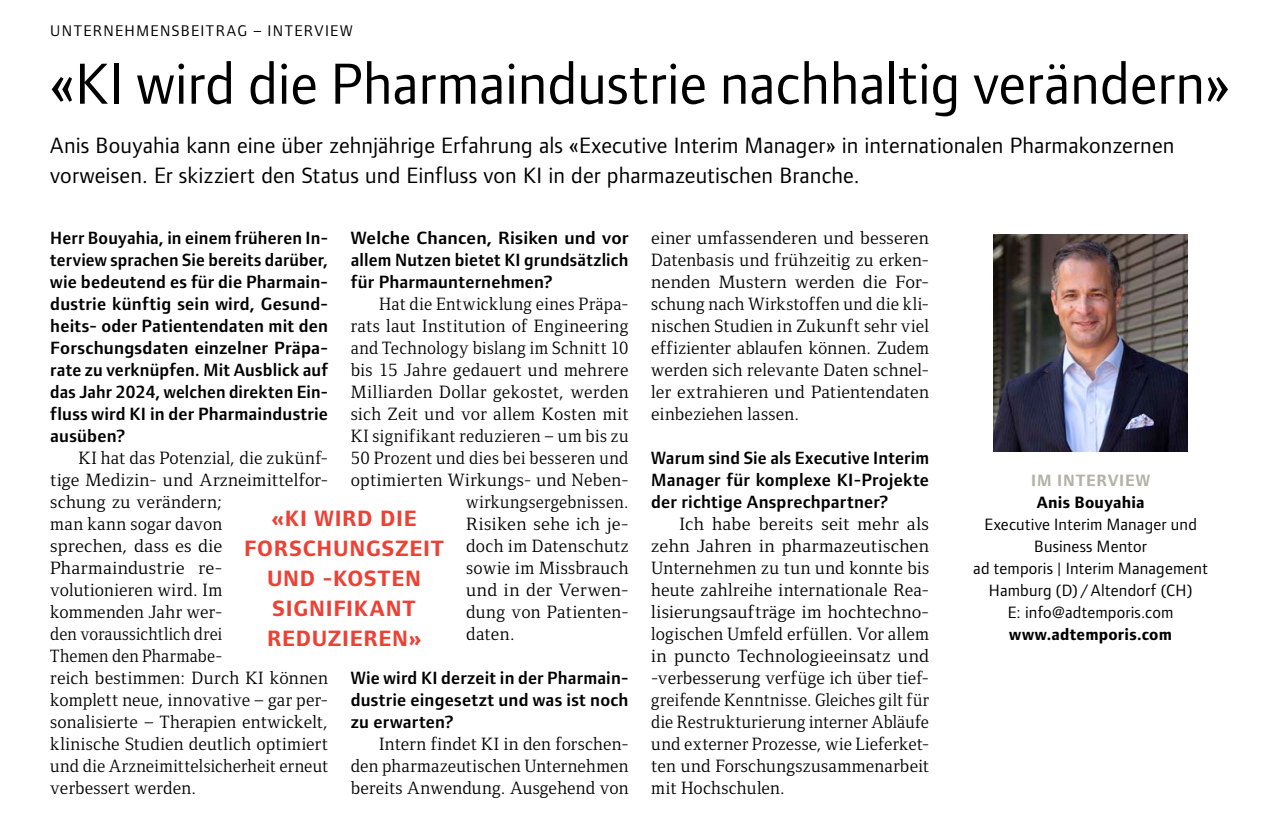
<style>
.page{position:relative;width:1276px;height:819px;background:#fff}
.page>*{position:absolute;margin:0;border:0;box-sizing:border-box;transform-origin:0 0}
.t1{font:60px "Foundry Form Sans";color:#000}
.t2{font:23px/30px "Foundry Form Sans";letter-spacing:.01em;color:#000}
.t3{font:700 23px/30px "Foundry Form Sans";letter-spacing:.03em;color:#ee4135;text-align:center}
.t4{font:18.4px/22px "Foundry Form Serif";letter-spacing:.015em;color:#000;text-align:justify}
.t5{font:600 18.4px/22px "Foundry Form Sans";letter-spacing:.01em;color:#000;text-align:justify}
.t6{font:18.4px/22px "Foundry Form Serif";letter-spacing:.015em;color:#000;text-align:justify;scale:1.05 1}
.t7{font:600 18.4px/22px "Foundry Form Sans";letter-spacing:.01em;color:#000;text-align:justify;scale:1.05 1}
.t8{font:18.4px "Foundry Form Serif";letter-spacing:.015em;color:#000;scale:1.04 1}
.t9{font:18.4px "Foundry Form Serif";letter-spacing:.015em;color:#000;scale:.96 1}
.t10{font:18.4px "Foundry Form Serif";letter-spacing:.015em;color:#000;scale:.95 1}
.t11{font:17px/22px "Foundry Form Sans";letter-spacing:.015em;color:#000;text-align:center}
.t12{font:700 17px "Foundry Form Sans";letter-spacing:.015em;color:#000}
.t13{font:700 17px "Foundry Form Sans";letter-spacing:.045em;color:#b2b2a6}
.t14{font:16px "Foundry Form Sans";letter-spacing:.09em;color:#000}
</style>
<div class="page">
<img style="left:993px;top:235px;width:195px;height:217px">
<p class="t14" style="left:50px;top:21px;width:302px">Unternehmensbeitrag – I nterview</p>
<h1 class="t1" style="left:50px;top:48px;width:1181px">«KI wird die Pharmaindustrie nachhaltig verändern»</h1>
<p class="t2" style="left:50px;top:130px;width:1126px">Anis Bouyahia kann eine über zehnjährige Erfahrung als «Executive I nterim Manager» in internationalen Pharmakonzernen vorweisen. Er skizziert den Status und Einfluss von KI in der pharmazeutischen Branche.</p>
<p class="t5" style="left:50px;top:227px;width:279px">Herr Bouyahia, in einem früheren In&shy;terview sprachen Sie bereits darüber, wie bedeutend es für die Pharmain&shy;dustrie künftig sein wird, Gesund&shy;heits- oder Patientendaten mit den Forschungsdaten einzelner Präpa&shy;rate zu verknüpfen. Mit Ausblick auf das Jahr 2024, welchen direkten Ein&shy;fluss wird KI in der Pharmaindustrie ausüben?</p>
<p class="t4" style="left:50px;top:447px;width:279px;text-align:left;text-indent:28px">KI hat das Potenzial, die zukünf&shy;tige Medizin- und Arzneimittelfor&shy;schung zu verändern;<br>man kann sogar davon<br>sprechen, dass es die<br>Pharmaindustrie re&shy;volutionieren wird. Im<br>kommenden Jahr wer-<br>den voraussichtlich drei<br>Themen den Pharmabe-<br>reich bestimmen: Durch KI können komplett neue, innovative – gar per&shy;sonalisierte – Therapien entwickelt, klinische Studien deutlich optimiert und die Arzneimittelsicherheit erneut verbessert werden.</p>
<p class="t7" style="left:351px;top:227px;width:266px">Welche Chancen, Risiken und vor allem Nutzen bietet KI grundsätzlich für Pharmaunternehmen?</p>
<p class="t4" style="left:379px;top:293px;width:251px">Hat die Entwicklung eines Präpa-</p>
<p class="t4" style="left:351px;top:315px;width:279px">rats laut Institution of Engineering</p>
<p class="t9" style="left:351px;top:337px;width:291px">and Technology bislang im Schnitt 10</p>
<p class="t4" style="left:351px;top:359px;width:279px">bis 15 Jahre gedauert und mehrere</p>
<p class="t4" style="left:351px;top:381px;width:279px">Milliarden Dollar gekostet, werden</p>
<p class="t4" style="left:351px;top:403px;width:279px">sich Zeit und vor allem Kosten mit</p>
<p class="t4" style="left:351px;top:425px;width:279px">KI signifikant reduzieren – um bis zu</p>
<p class="t4" style="left:351px;top:447px;width:279px">50 Prozent und dies bei besseren und</p>
<p class="t4" style="left:351px;top:469px;width:279px">optimierten Wirkungs- und Neben-</p>
<p class="t10" style="left:466px;top:491px;width:173px">wirkungsergebnissen.</p>
<p class="t8" style="left:466px;top:513px;width:158px">Risiken sehe ich je-</p>
<p class="t4" style="left:466px;top:535px;width:164px">doch im Datenschutz</p>
<p class="t4" style="left:466px;top:557px;width:164px">sowie im Missbrauch</p>
<p class="t8" style="left:466px;top:579px;width:158px">und in der Verwen-</p>
<p class="t4" style="left:466px;top:601px;width:164px">dung von Patienten-</p>
<p class="t4" style="left:466px;top:623px;width:50px">daten.</p>
<p class="t5" style="left:351px;top:667px;width:279px">Wie wird KI derzeit in der Pharmain&shy;dustrie eingesetzt und was ist noch zu erwarten?</p>
<p class="t4" style="left:351px;top:733px;width:279px;text-indent:28px">Intern findet KI in den forschen&shy;den pharmazeutischen Unternehmen bereits Anwendung. Ausgehend von</p>
<p class="t3" style="left:244px;top:504px;width:201px">«KI WIRD DIE<br>FORSCHUNGSZEIT<br>UND -KOSTEN<br>SIGNIFIKANT<br>REDUZI EREN»</p>
<p class="t4" style="left:651px;top:227px;width:279px">einer umfassenderen und besseren Datenbasis und frühzeitig zu erken&shy;nenden Mustern werden die For&shy;schung nach Wirkstoffen und die kli&shy;nischen Studien in Zukunft sehr viel effizienter ablaufen können. Zudem werden sich relevante Daten schnel&shy;ler extrahieren und Patientendaten einbeziehen lassen.</p>
<p class="t5" style="left:651px;top:447px;width:279px">Warum sind Sie als Executive Interim Manager für komplexe KI-Projekte der richtige Ansprechpartner?</p>
<p class="t6" style="left:651px;top:513px;width:266px;text-indent:28px">Ich habe bereits seit mehr als zehn Jahren in pharmazeutischen Unternehmen zu tun und konnte bis heute zahlreihe internationale Rea&shy;lisierungsaufträge im hochtechno&shy;logischen Umfeld erfüllen. Vor allem in puncto Technologieeinsatz und -verbesserung verfüge ich über tief&shy;greifende Kenntnisse. Gleiches gilt für die Restrukturierung interner Abläufe und externer Prozesse, wie Lieferket&shy;ten und Forschungszusammenarbeit mit Hochschulen.</p>
<p class="t13" style="left:1031px;top:470px;width:118px">IM INTERVIEW</p>
<p class="t12" style="left:1037px;top:492px;width:109px">ANIS BOUYAHIA</p>
<p class="t11" style="left:973px;top:513px;width:236px">Executive I nterim Manager und<br>Business Mentor<br>ad temporis | I nterim Management<br>Hamburg (D)/ Altendorf (CH)<br>E: info@adtemporis.com</p>
<p class="t12" style="left:1009px;top:624px;width:164px">WWW.ADTEMPORIS.COM</p>
</div>
